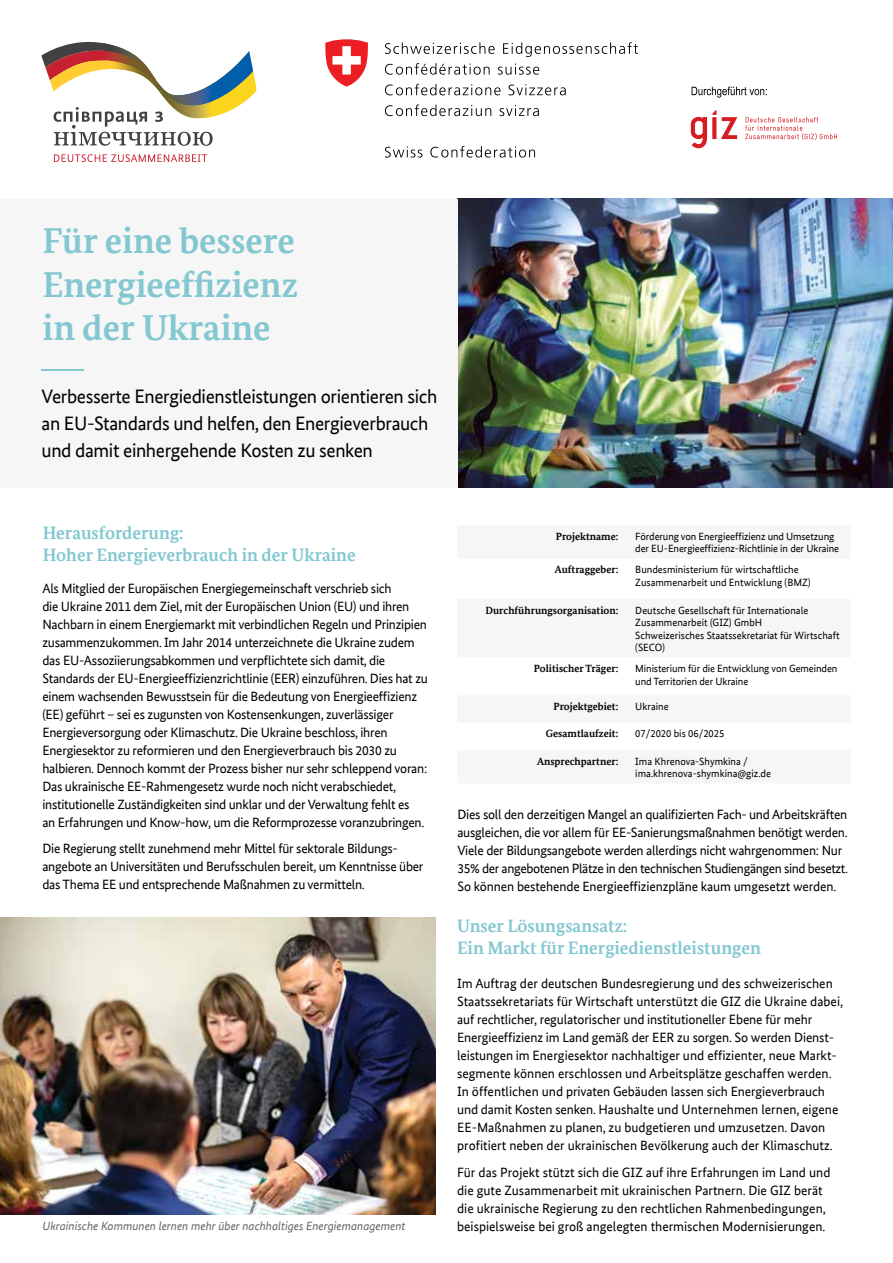
<style>
.page{position:relative;width:893px;height:1263px;background:#fff}
.page>*{position:absolute;margin:0;border:0;box-sizing:border-box;transform-origin:0 0}
.t1{font:700 36px/43.5px "Bundes Serif Office";color:#83c8d1;text-align:justify}
.t2{font:19.5px/27px "Bundes Sans Office";letter-spacing:-.02em;color:#000}
.t3{font:700 18px/22.5px "Bundes Serif Office";color:#83c8d1}
.t4{font:13.5px/18px "Bundes Sans Office";letter-spacing:-.02em;color:#000}
.t5{font:13.5px/18px "Bundes Sans Office";color:#000}
.t6{font:italic 12px "Bundes Sans Office";color:#636466}
.t7{font:10.5px/12.6px "Bundes Sans Office";color:#000}
.t8{font:700 10.5px "Bundes Serif Office";color:#000}
</style>
<div class="page">
<img style="left:458px;top:199px;width:435px;height:288px">
<div style="left:0;top:199px;width:457px;height:288px;background:#f6f6f6"></div>
<hr style="left:42px;top:369px;width:42px;height:2px;background:#83c8d1">
<img style="left:0;top:917px;width:436px;height:298px">
<svg style="left:54px;top:154px;width:153px;height:8px"></svg>
<svg style="left:41px;top:41px;width:215px;height:105px"></svg>
<img style="left:159px;top:90px;width:53px;height:28px">
<img style="left:172px;top:90px;width:29px;height:5px">
<svg style="left:691px;top:110px;width:46px;height:39px"></svg>
<svg style="left:745px;top:117px;width:92px;height:23px"></svg>
<svg style="left:692px;top:87px;width:75px;height:11px"></svg>
<svg style="left:385px;top:42px;width:110px;height:12px"></svg>
<svg style="left:503px;top:42px;width:135px;height:15px"></svg>
<svg style="left:385px;top:63px;width:105px;height:12px"></svg>
<svg style="left:498px;top:64px;width:41px;height:11px"></svg>
<svg style="left:385px;top:84px;width:116px;height:11px"></svg>
<svg style="left:509px;top:84px;width:57px;height:11px"></svg>
<svg style="left:385px;top:104px;width:106px;height:12px"></svg>
<svg style="left:499px;top:105px;width:40px;height:11px"></svg>
<svg style="left:385px;top:146px;width:37px;height:12px"></svg>
<svg style="left:430px;top:146px;width:105px;height:12px"></svg>
<svg style="left:325px;top:39px;width:43px;height:48px"></svg>
<h1 class="t1" style="left:43px;top:219px;width:257px">Für eine bessere Energie-effizienz in der Ukraine</h1>
<h2 class="t2" style="left:42px;top:382px;width:397px">Verbesserte Energiedienstleistungen orientieren sich an EU-Standards und helfen, den Energieverbrauch und damit einhergehende Kosten zu senken</h2>
<h3 class="t3" style="left:43px;top:521px;width:314px">Herausforderung:<br>Hoher Energieverbrauch in der Ukraine</h3>
<p class="t4" style="left:42px;top:579px;width:387px">Als Mitglied der Europäischen Energiegemeinschaft verschrieb sich<br>die Ukraine 2011 dem Ziel, mit der Europäischen Union (EU) und ihren Nachbarn in einem Energiemarkt mit verbindlichen Regeln und Prinzipien zusammenzukommen. Im Jahr 2014 unterzeichnete die Ukraine zudem das EU-Assoziierungsabkommen und verpflichtete sich damit, die Standards der EU-Energieeffizienzrichtlinie (EER) einzuführen. Dies hat zu einem wachsenden Bewusstsein für die Bedeutung von Energieeffizienz (EE) geführt – sei es zugunsten von Kostensenkungen, zuverlässiger Energieversorgung oder Klimaschutz. Die Ukraine beschloss, ihren Energiesektor zu reformieren und den Energieverbrauch bis 2030 zu halbieren. Dennoch kommt der Prozess bisher nur sehr schleppend voran:<br>Das ukrainische EE-Rahmengesetz wurde noch nicht verabschiedet, institutionelle Zuständigkeiten sind unklar und der Verwaltung fehlt es<br>an Erfahrungen und Know-how, um die Reformprozesse voranzubringen.</p>
<p class="t4" style="left:42px;top:840px;width:383px">Die Regierung stellt zunehmend mehr Mittel für sektorale Bildungs&shy;angebote an Universitäten und Berufsschulen bereit, um Kenntnisse über das Thema EE und entsprechende Maßnahmen zu vermitteln.</p>
<p class="t8" style="left:556px;top:530px;width:64px">Projektname:</p>
<p class="t7" style="left:635px;top:530px;width:205px">Förderung von Energieeffizienz und Umsetzung der EU-Energieeffizienz-Richtlinie in der Ukraine</p>
<p class="t8" style="left:555px;top:563px;width:65px">Auftraggeber:</p>
<p class="t7" style="left:635px;top:563px;width:177px">Bundesministerium für wirtschaftliche<br>Zusammenarbeit und Entwicklung (BMZ)</p>
<p class="t8" style="left:485px;top:604px;width:134px">Durchführungsorganisation:</p>
<p class="t7" style="left:635px;top:604px;width:206px">Deutsche Gesellschaft für Internationale<br>Zusammenarbeit (GIZ) GmbH<br>Schweizerisches Staatssekretariat für Wirtschaft (SECO)</p>
<p class="t8" style="left:534px;top:662px;width:86px">Politischer Träger:</p>
<p class="t7" style="left:635px;top:662px;width:204px">Ministerium für die Entwicklung von Gemeinden und Territorien der Ukraine</p>
<p class="t8" style="left:553px;top:700px;width:66px">Projektgebiet:</p>
<p class="t7" style="left:635px;top:700px;width:35px">Ukraine</p>
<p class="t8" style="left:546px;top:728px;width:74px">Gesamtlaufzeit:</p>
<p class="t7" style="left:635px;top:727px;width:91px">07/2020 bis 06/2025</p>
<p class="t8" style="left:537px;top:755px;width:83px">Ansprechpartner:</p>
<p class="t7" style="left:635px;top:755px;width:137px">Ima Khrenova-Shymkina / ima.khrenova-shymkina@giz.de</p>
<p class="t4" style="left:457px;top:806px;width:392px">Dies soll den derzeitigen Mangel an qualifizierten Fach- und Arbeitskräften ausgleichen, die vor allem für EE-Sanierungsmaßnahmen benötigt werden.<br>Viele der Bildungsangebote werden allerdings nicht wahrgenommen: Nur 35% der angebotenen Plätze in den technischen Studiengängen sind besetzt.<br>So können bestehende Energieeffizienzpläne kaum umgesetzt werden.</p>
<h3 class="t3" style="left:457px;top:914px;width:305px">Unser Lösungsansatz:<br>Ein Markt für Energiedienstleistungen</h3>
<p class="t5" style="left:457px;top:975px;width:387px">Im Auftrag der deutschen Bundesregierung und des schweizerischen Staatssekretariats für Wirtschaft unterstützt die GIZ die Ukraine dabei, auf rechtlicher, regulatorischer und institutioneller Ebene für mehr Energieeffizienz im Land gemäß der EER zu sorgen. So werden Dienst&shy;leistungen im Energiesektor nachhaltiger und effizienter, neue Markt&shy;segmente können erschlossen und Arbeitsplätze geschaffen werden.<br>In öffentlichen und privaten Gebäuden lassen sich Energieverbrauch und damit Kosten senken. Haushalte und Unternehmen lernen, eigene EE-Maßnahmen zu planen, zu budgetieren und umzusetzen. Davon profitiert neben der ukrainischen Bevölkerung auch der Klimaschutz.</p>
<p class="t5" style="left:457px;top:1163px;width:375px">Für das Projekt stützt sich die GIZ auf ihre Erfahrungen im Land und die gute Zusammenarbeit mit ukrainischen Partnern. Die GIZ berät die ukrainische Regierung zu den rechtlichen Rahmenbedingungen,</p>
<p class="t6" style="left:43px;top:1219px;width:364px">Ukrainische Kommunen lernen mehr über nachhaltiges Energiemanagement</p>
<p class="t5" style="left:457px;top:1217px;width:370px">beispielsweise bei groß angelegten thermischen Modernisierungen.</p>
</div>
